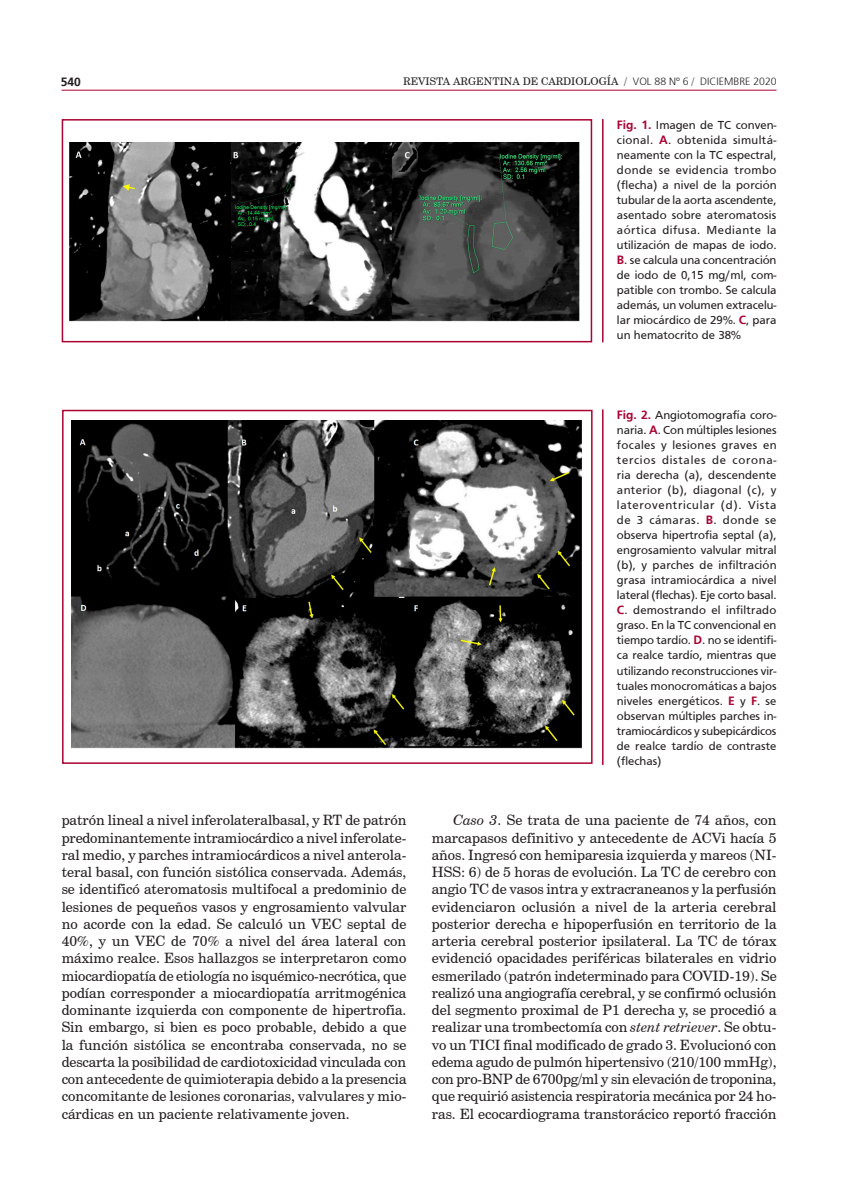
<style>
.page{position:relative;width:851px;height:1191px;background:#fff}
.page>*{position:absolute;margin:0;border:0;box-sizing:border-box;transform-origin:0 0}
.texto{font:14.25px/17.2px "Century Schoolbook BT";color:#231f20;text-align:justify}
.epigrafe_horizontal{font:12px/15px "Frutiger";color:#231f20;text-align:justify}
.t1{font:700 12px "Frutiger";color:#231f20}
.t2{font:10.5px "Century Schoolbook BT";color:#231f20}
.s1{font-family:"Frutiger";font-weight:300}
.s2{font-weight:700;color:#ab0333}
.s3{font-style:italic}
</style>
<div class="page">
<hr style="left:62px;top:90px;width:714px;height:1px;background:#ab0333">
<img style="left:69px;top:142px;width:510px;height:179px">
<img style="left:71px;top:420px;width:510px;height:328px">
<div style="left:62px;top:119px;width:530px;height:223px;border:2px solid #ab0333"></div>
<div style="left:62px;top:410px;width:530px;height:354px;border:2px solid #ab0333"></div>
<hr style="left:602px;top:409px;width:1px;height:356px;background:#ab0333">
<hr style="left:602px;top:119px;width:1px;height:223px;background:#ab0333">
<p class="t1" style="left:61px;top:75px;width:22px">540</p>
<p class="t2" style="left:403px;top:75px;width:375px">REVISTA ARGENTINA DE CARDIOLOGÍA / <span class="s1">VOL 88 Nº 6</span> / <span class="s1">DICIEMBRE 2020</span></p>
<p class="epigrafe_horizontal" style="left:617px;top:117px;width:161px"><span class="s2">Fig. 1.</span> Imagen de TC conven&shy;cional. <span class="s2">A</span>. obtenida simultá&shy;neamente con la TC espectral, donde se evidencia trombo (flecha) a nivel de la porción tubular de la aorta ascendente, asentado sobre ateromatosis aórtica difusa. Mediante la utilización de mapas de iodo.<br><span class="s2">B</span>. se calcula una concentración de iodo de 0,15 mg/ml, com&shy;patible con trombo. Se calcula además, un volumen extracelu&shy;lar miocárdico de 29%. <span class="s2">C</span>, para un hematocrito de 38%</p>
<p class="epigrafe_horizontal" style="left:617px;top:408px;width:161px"><span class="s2">Fig. 2.</span> Angiotomografía coro&shy;naria. <span class="s2">A</span>. Con múltiples lesiones focales y lesiones graves en tercios distales de corona&shy;ria derecha (a), descendente anterior (b), diagonal (c), y lateroventricular (d). Vista de 3 cámaras. <span class="s2">B</span>. donde se observa hipertrofia septal (a), engrosamiento valvular mitral (b), y parches de infiltración grasa intramiocárdica a nivel lateral (flechas). Eje corto basal.<br><span class="s2">C</span>. demostrando el infiltrado graso. En la TC convencional en tiempo tardío. <span class="s2">D</span>. no se identifi&shy;ca realce tardío, mientras que utilizando reconstrucciones vir&shy;tuales monocromáticas a bajos niveles energéticos. <span class="s2">E</span> y <span class="s2">F</span>. se observan múltiples parches in&shy;tramiocárdicos y subepicárdicos de realce tardío de contraste (flechas)</p>
<p class="texto" style="left:62px;top:811px;width:346px">patrón lineal a nivel inferolateralbasal, y RT de patrón predominantemente intramiocárdico a nivel inferolate&shy;ral medio, y parches intramiocárdicos a nivel anterola&shy;teral basal, con función sistólica conservada. Además, se identificó ateromatosis multifocal a predominio de lesiones de pequeños vasos y engrosamiento valvular no acorde con la edad. Se calculó un VEC septal de 40%, y un VEC de 70% a nivel del área lateral con máximo realce. Esos hallazgos se interpretaron como miocardiopatía de etiología no isquémico-necrótica, que podían corresponder a miocardiopatía arritmogénica dominante izquierda con componente de hipertrofia.<br>Sin embargo, si bien es poco probable, debido a que la función sistólica se encontraba conservada, no se descarta la posibilidad de cardiotoxicidad vinculada con con antecedente de quimioterapia debido a la presencia concomitante de lesiones coronarias, valvulares y mio&shy;cárdicas en un paciente relativamente joven.</p>
<p class="texto" style="left:432px;top:811px;width:346px;text-indent:21px"><span class="s3">Caso 3</span>. Se trata de una paciente de 74 años, con marcapasos definitivo y antecedente de ACVi hacía 5 años. Ingresó con hemiparesia izquierda y mareos (NI-HSS: 6) de 5 horas de evolución. La TC de cerebro con angio TC de vasos intra y extracraneanos y la perfusión evidenciaron oclusión a nivel de la arteria cerebral posterior derecha e hipoperfusión en territorio de la arteria cerebral posterior ipsilateral. La TC de tórax evidenció opacidades periféricas bilaterales en vidrio esmerilado (patrón indeterminado para COVID-19). Se realizó una angiografía cerebral, y se confirmó oclusión del segmento proximal de P1 derecha y, se procedió a realizar una trombectomía con <span class="s3">stent retriever</span>. Se obtu&shy;vo un TICI final modificado de grado 3. Evolucionó con edema agudo de pulmón hipertensivo (210/100 mmHg), con pro-BNP de 6700pg/ml y sin elevación de troponina, que requirió asistencia respiratoria mecánica por 24 ho&shy;ras. El ecocardiograma transtorácico reportó fracción</p>
</div>
